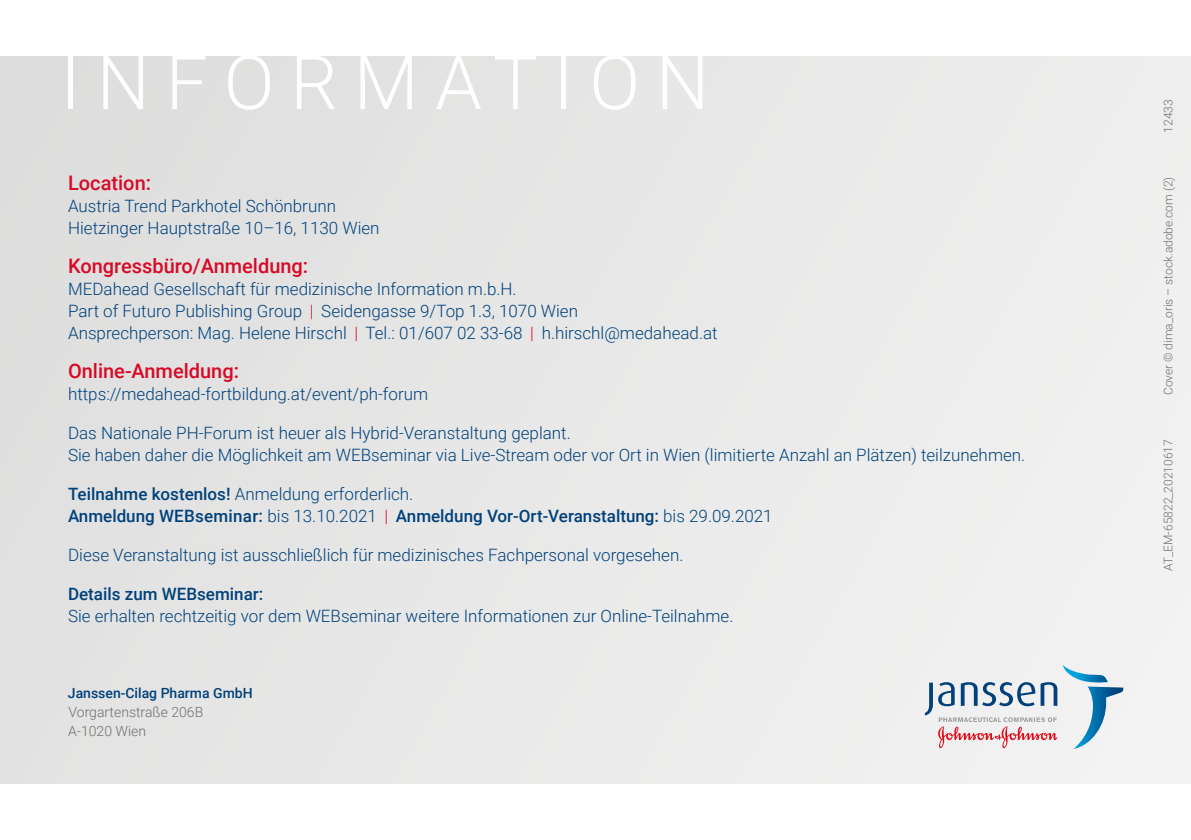
<style>
.page{position:relative;width:1191px;height:840px;background:#fff}
.page>*{position:absolute;margin:0;border:0;box-sizing:border-box;transform-origin:0 0}
.t1{font:300 75px "Roboto";letter-spacing:.21em;color:#fff}
.t2{font:500 20px "Roboto";color:#d70926}
.t3{font:300 17px/22px "Roboto";color:#00417b}
.t4{font:500 17px/22px "Roboto";color:#00417b}
.t5{font:300 14px/18.8px "Roboto";color:#706f6f}
.t6{font:500 14px "Roboto";color:#00417b}
.t7{font:300 12px "Roboto";color:#706f6f}
.s1{color:#d70926}
.s2{font-weight:300}
.s3{font-weight:300;color:#d70926}
</style>
<div class="page">
<div style="left:0;top:57px;width:1191px;height:725px;background:#e8e8e8"></div>
<svg style="left:925px;top:665px;width:198px;height:83px"></svg>
<h1 class="t1" style="left:61px;top:30px;width:650px">INFORMATION</h1>
<p class="t2" style="left:68px;top:168px;width:85px">Location:</p>
<p class="t3" style="left:68px;top:194px;width:313px">Austria Trend Parkhotel Schönbrunn<br>Hietzinger Hauptstraße 10–16, 1130 Wien</p>
<p class="t2" style="left:68px;top:251px;width:242px">Kongressbüro/Anmeldung:</p>
<p class="t3" style="left:68px;top:277px;width:651px">MEDahead Gesellschaft für medizinische Information m.b.H.<br>Part of Futuro Publishing Group <span class="s1">|</span> Seidengasse 9/Top 1.3, 1070 Wien<br>Ansprechperson: Mag. Helene Hirschl <span class="s1">|</span> Tel.: 01/607 02 33-68 <span class="s1">|</span> h.hirschl@medahead.at</p>
<p class="t2" style="left:68px;top:356px;width:172px">Online-Anmeldung:</p>
<p class="t3" style="left:68px;top:382px;width:362px">https://medahead-fortbildung.at/event/ph-forum</p>
<p class="t3" style="left:68px;top:421px;width:958px">Das Nationale PH-Forum ist heuer als Hybrid-Veranstaltung geplant.<br>Sie haben daher die Möglichkeit am WEBseminar via Live-Stream oder vor Ort in Wien (limitierte Anzahl an Plätzen) teilzunehmen.</p>
<p class="t4" style="left:68px;top:482px;width:706px">Teilnahme kostenlos! <span class="s2">Anmeldung erforderlich.<br></span>Anmeldung WEBseminar: <span class="s2">bis 13.10.2021</span> <span class="s3">|</span> Anmeldung Vor-Ort-Veranstaltung: <span class="s2">bis 29.09.2021</span></p>
<p class="t3" style="left:68px;top:543px;width:617px">Diese Veranstaltung ist ausschließlich für medizinisches Fachpersonal vorgesehen.</p>
<p class="t4" style="left:68px;top:582px;width:197px">Details zum WEBseminar:</p>
<p class="t3" style="left:68px;top:604px;width:667px">Sie erhalten rechtzeitig vor dem WEBseminar weitere Informationen zur Online-Teilnahme.</p>
<p class="t6" style="left:68px;top:683px;width:186px">Janssen-Cilag Pharma GmbH</p>
<p class="t5" style="left:68px;top:701px;width:136px">Vorgartenstraße 206B<br>A-1020 Wien</p>
<p class="t7" style="left:1159px;top:132px;width:35px;rotate:-90deg">12433</p>
<p class="t7" style="left:1159px;top:395px;width:219px;rotate:-90deg">Cover © dima_oris – stock.adobe.com (2)</p>
<p class="t7" style="left:1159px;top:570px;width:133px;rotate:-90deg">AT_EM-65822_20210617</p>
</div>
